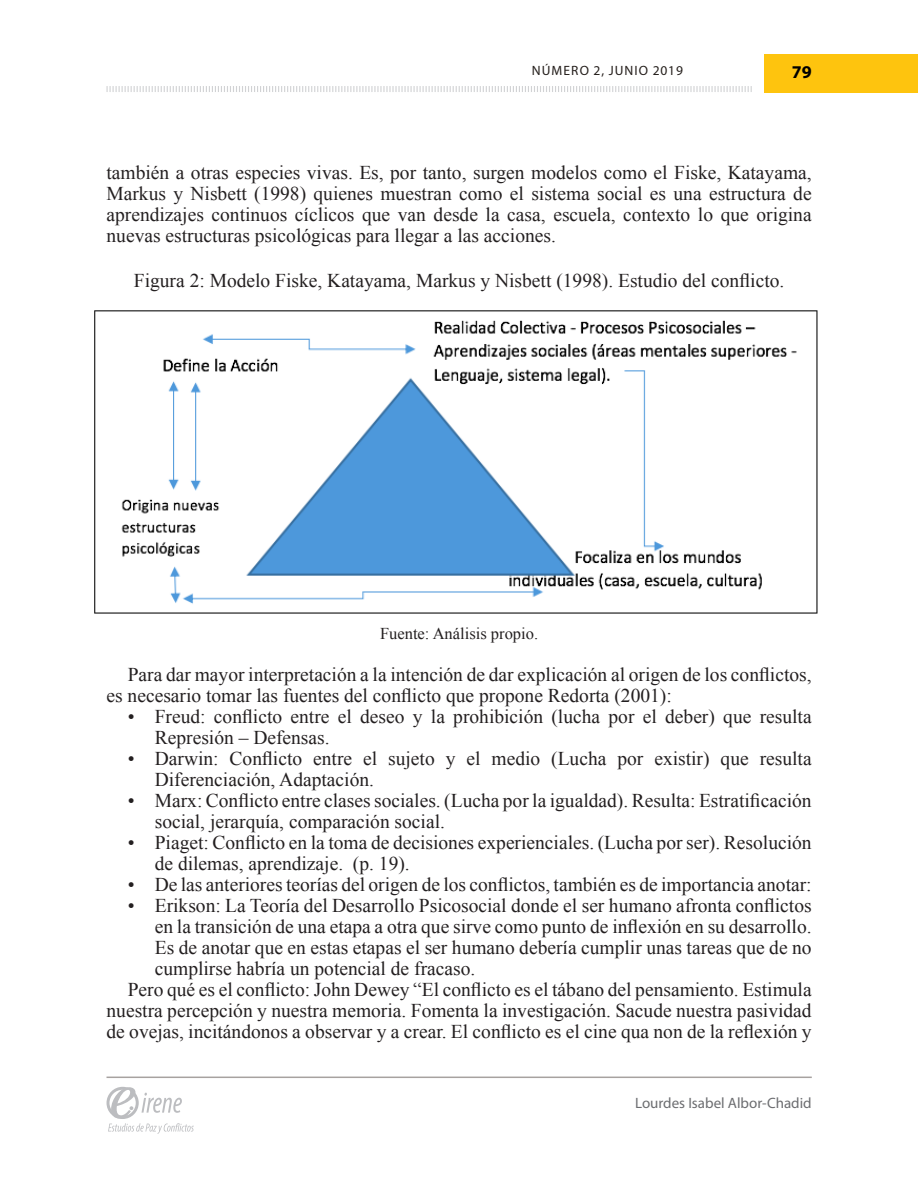
<style>
.page{position:relative;width:918px;height:1188px;background:#fff}
.page>*{position:absolute;margin:0;border:0;box-sizing:border-box;transform-origin:0 0}
.Texto{font:19.5px/21px "Times New Roman";color:#231f20}
.Títulos_Tablas{font:19.5px "Times New Roman";color:#231f20}
.t1{font:700 18px "Myriad Pro";color:#000}
.Texto_Tablas{font:16.5px "Times New Roman";color:#231f20}
.Marcador_Autor_Artíc{font:15px "Myriad Pro";color:#6c6d70}
.t2{font:13.5px "Myriad Pro";letter-spacing:.08em;color:#241e1b}
</style>
<div class="page">
<div style="left:764px;top:54px;width:154px;height:38px;background:#fec40e"></div>
<hr style="left:107px;top:1077px;width:705px;height:1px;background:#a7a2a0">
<svg style="left:107px;top:1087px;width:87px;height:47px"></svg>
<svg style="left:106px;top:86px;width:646px;height:6px"></svg>
<img style="left:94px;top:310px;width:724px;height:304px">
<p class="t2" style="left:532px;top:62px;width:153px">NÚMERO 2, JUNIO 2019</p>
<p class="t1" style="left:792px;top:61px;width:21px">79</p>
<p class="Texto" style="left:107px;top:161px;width:707px;text-align:justify">también a otras especies vivas. Es, por tanto, surgen modelos como el Fiske, Katayama, Markus y Nisbett (1998) quienes muestran como el sistema social es una estructura de aprendizajes continuos cíclicos que van desde la casa, escuela, contexto lo que origina nuevas estructuras psicológicas para llegar a las acciones.</p>
<p class="Títulos_Tablas" style="left:134px;top:267px;width:652px">Figura 2: Modelo Fiske, Katayama, Markus y Nisbett (1998). Estudio del conflicto.</p>
<p class="Texto_Tablas" style="left:380px;top:623px;width:160px">Fuente: Análisis propio.</p>
<p class="Texto" style="left:107px;top:664px;width:707px;text-indent:21px">Para dar mayor interpretación a la intención de dar explicación al origen de los conflictos, es necesario tomar las fuentes del conflicto que propone Redorta (2001):</p>
<p class="Texto" style="left:155px;top:706px;width:658px;text-indent:-27px">• Freud: conflicto entre el deseo y la prohibición (lucha por el deber) que resulta<br>Represión – Defensas.</p>
<p class="Texto" style="left:155px;top:748px;width:658px;text-indent:-27px">• Darwin: Conflicto entre el sujeto y el medio (Lucha por existir) que resulta<br>Diferenciación, Adaptación.</p>
<p class="Texto" style="left:155px;top:790px;width:658px;text-indent:-27px">• Marx: Conflicto entre clases sociales. (Lucha por la igualdad). Resulta: Estratificación social, jerarquía, comparación social.</p>
<p class="Texto" style="left:155px;top:832px;width:658px;text-indent:-27px">• Piaget: Conflicto en la toma de decisiones experienciales. (Lucha por ser). Resolución de dilemas, aprendizaje. (p. 19).</p>
<p class="Texto" style="left:128px;top:874px;width:685px">• De las anteriores teorías del origen de los conflictos, también es de importancia anotar:</p>
<p class="Texto" style="left:155px;top:895px;width:658px;text-align:justify;text-indent:-27px">• Erikson: La Teoría del Desarrollo Psicosocial donde el ser humano afronta conflictos en la transición de una etapa a otra que sirve como punto de inflexión en su desarrollo.<br>Es de anotar que en estas etapas el ser humano debería cumplir unas tareas que de no cumplirse habría un potencial de fracaso.</p>
<p class="Texto" style="left:107px;top:979px;width:707px;text-align:justify;text-indent:21px">Pero qué es el conflicto: John Dewey “El conflicto es el tábano del pensamiento. Estimula nuestra percepción y nuestra memoria. Fomenta la investigación. Sacude nuestra pasividad de ovejas, incitándonos a observar y a crear. El conflicto es el cine qua non de la reflexión y</p>
<p class="Marcador_Autor_Artíc" style="left:635px;top:1094px;width:178px">Lourdes Isabel Albor-Chadid</p>
</div>
